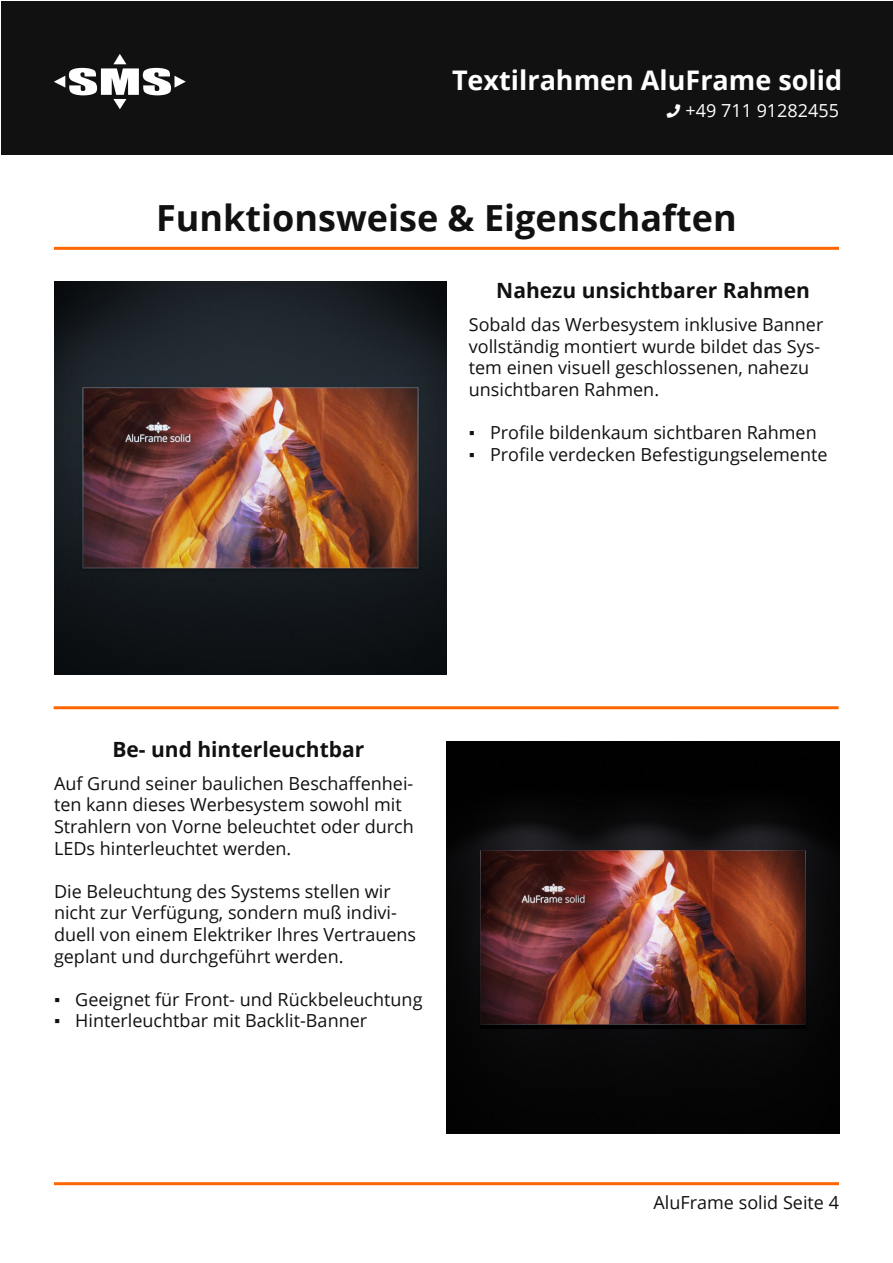
<style>
.page{position:relative;width:893px;height:1263px;background:#fff}
.page>*{position:absolute;margin:0;border:0;box-sizing:border-box;transform-origin:0 0}
.Überschrift_1{font:700 36px "Open Sans";color:#111}
.t1{font:700 27px "Open Sans";color:#fff}
.Überschrift_2{font:700 21px "Open Sans";color:#111}
.Standardtext{font:18px/21.6px "Open Sans";color:#111}
.t2{font:18px "Open Sans";color:#fff}
.s1{font-family:"Arial"}
</style>
<div class="page">
<div style="left:1px;top:1px;width:891px;height:153px;background:#111"></div>
<svg style="left:54px;top:54px;width:132px;height:55px"></svg>
<hr style="left:54px;top:1182px;width:785px;height:3px;background:#f60">
<hr style="left:54px;top:247px;width:785px;height:3px;background:#f60">
<hr style="left:54px;top:706px;width:785px;height:3px;background:#f60">
<img style="left:54px;top:282px;width:392px;height:392px">
<img style="left:446px;top:741px;width:393px;height:393px">
<h2 class="t1" style="left:452px;top:61px;width:392px">Textilrahmen AluFrame solid</h2>
<p class="t2" style="left:685px;top:98px;width:155px">+49 711 91282455</p>
<p class="Überschrift_1" style="left:156px;top:193px;width:582px">Funktionsweise &amp; Eigenschaften</p>
<p class="Überschrift_2" style="left:496px;top:276px;width:315px">Nahezu unsichtbarer Rahmen</p>
<p class="Standardtext" style="left:469px;top:313px;width:356px">Sobald das Werbesystem inklusive Banner vollständig montiert wurde bildet das Sys&shy;tem einen visuell geschlossenen, nahezu unsichtbaren Rahmen.</p>
<p class="Standardtext" style="left:469px;top:421px;width:349px"><span class="s1">▪</span> Profile bildenkaum sichtbaren Rahmen</p>
<p class="Standardtext" style="left:469px;top:443px;width:360px"><span class="s1">▪</span> Profile verdecken Befestigungselemente</p>
<p class="Überschrift_2" style="left:112px;top:735px;width:253px">Be- und hinterleuchtbar</p>
<p class="Standardtext" style="left:54px;top:772px;width:361px">Auf Grund seiner baulichen Beschaffenhei&shy;ten kann dieses Werbesystem sowohl mit Strahlern von Vorne beleuchtet oder durch LEDs hinterleuchtet werden.</p>
<p class="Standardtext" style="left:54px;top:880px;width:364px">Die Beleuchtung des Systems stellen wir nicht zur Verfügung, sondern muß indivi&shy;duell von einem Elektriker Ihres Vertrauens geplant und durchgeführt werden.</p>
<p class="Standardtext" style="left:54px;top:988px;width:370px"><span class="s1">▪</span> Geeignet für Front- und Rückbeleuchtung</p>
<p class="Standardtext" style="left:54px;top:1010px;width:315px"><span class="s1">▪</span> Hinterleuchtbar mit Backlit-Banner</p>
<p class="Standardtext" style="left:654px;top:1191px;width:187px">AluFrame solid Seite 4</p>
</div>
